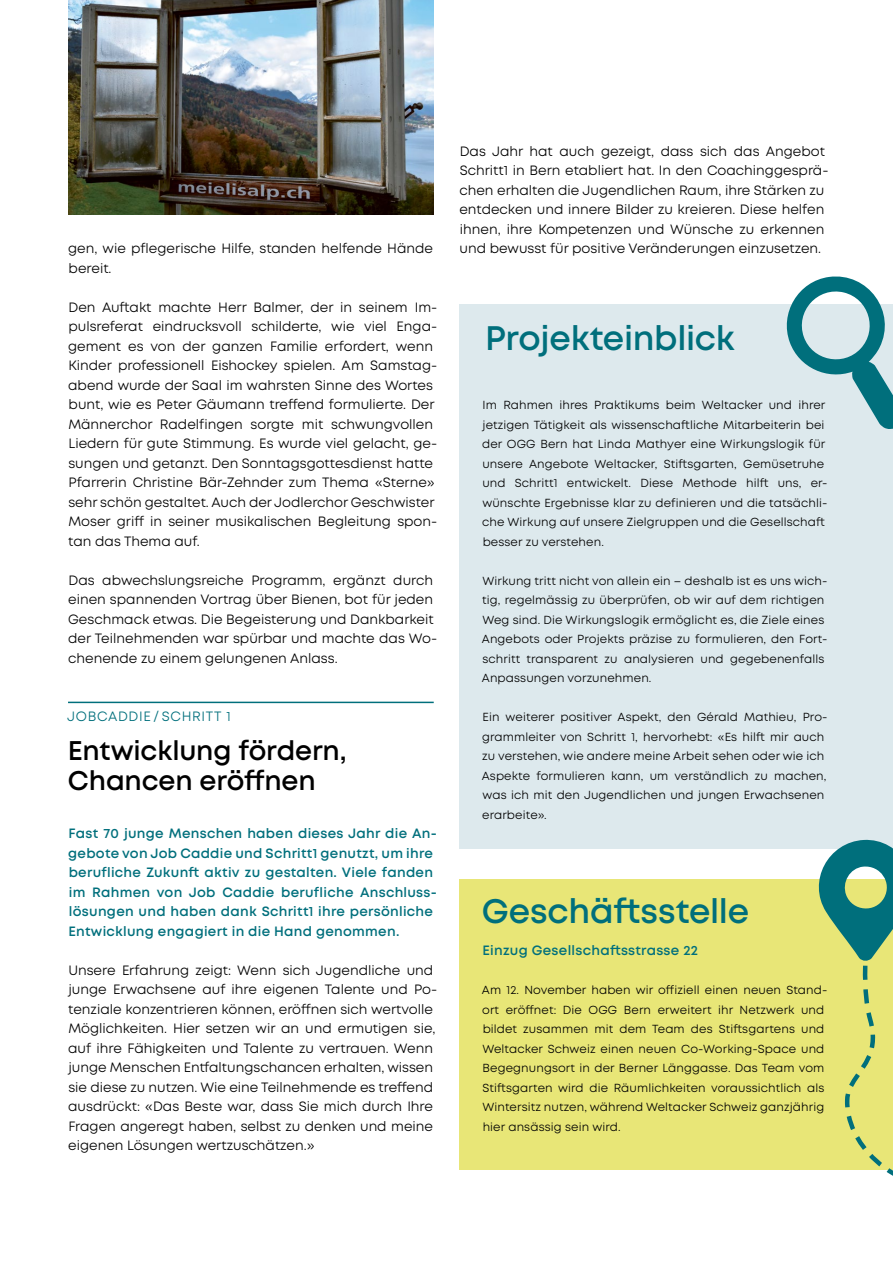
<style>
.page{position:relative;width:893px;height:1263px;background:#fff}
.page>*{position:absolute;margin:0;border:0;box-sizing:border-box;transform-origin:0 0}
.t1{font:600 34.05px "Mont";letter-spacing:-.01em;color:#006f7c}
.t2{font:600 27px/30px "Mont";letter-spacing:-.005em;color:#000}
.t3{font:13.5px/19.5px "Mont";color:#000}
.t4{font:600 13.5px/19.5px "Mont";letter-spacing:.02em;color:#006f7c}
.t5{font:13.5px "Mont";letter-spacing:.05em;color:#006f7c}
.t6{font:11.7px/19.5px "Mont";letter-spacing:.01em;color:#000}
</style>
<div class="page">
<div style="left:459px;top:305px;width:434px;height:544px;background:#dde9ed"></div>
<div style="left:459px;top:879px;width:434px;height:291px;background:#e8e677"></div>
<hr style="left:68px;top:702px;width:366px;height:1px;background:#006f7c">
<svg style="left:818px;top:839px;width:75px;height:337px"></svg>
<svg style="left:779px;top:276px;width:114px;height:153px"></svg>
<img style="left:68px;top:0;width:366px;height:214px">
<p class="t3" style="left:68px;top:239px;width:366px">gen, wie pflegerische Hilfe, standen helfende Hände bereit.</p>
<p class="t3" style="left:68px;top:297px;width:371px">Den Auftakt machte Herr Balmer, der in seinem Im&shy;pulsreferat eindrucksvoll schilderte, wie viel Enga&shy;gement es von der ganzen Familie erfordert, wenn Kinder professionell Eishockey spielen. Am Samstag&shy;abend wurde der Saal im wahrsten Sinne des Wortes bunt, wie es Peter Gäumann treffend formulierte. Der Männerchor Radelfingen sorgte mit schwungvollen Liedern für gute Stimmung. Es wurde viel gelacht, ge&shy;sungen und getanzt. Den Sonntagsgottesdienst hatte Pfarrerin Christine Bär-Zehnder zum Thema «Sterne» sehr schön gestaltet. Auch der Jodlerchor Geschwister Moser griff in seiner musikalischen Begleitung spon&shy;tan das Thema auf.</p>
<p class="t3" style="left:68px;top:570px;width:371px">Das abwechslungsreiche Programm, ergänzt durch einen spannenden Vortrag über Bienen, bot für jeden Geschmack etwas. Die Begeisterung und Dankbarkeit der Teilnehmenden war spürbar und machte das Wo&shy;chenende zu einem gelungenen Anlass.</p>
<p class="t5" style="left:67px;top:708px;width:165px">JOBCADDIE / SCHRITT 1</p>
<h2 class="t2" style="left:68px;top:736px;width:280px">Entwicklung fördern,<br>Chancen eröffnen</h2>
<p class="t4" style="left:68px;top:824px;width:370px">Fast 70 junge Menschen haben dieses Jahr die An&shy;gebote von Job Caddie und Schritt1 genutzt, um ihre berufliche Zukunft aktiv zu gestalten. Viele fanden im Rahmen von Job Caddie berufliche Anschluss&shy;lösungen und haben dank Schritt1 ihre persönliche Entwicklung engagiert in die Hand genommen.</p>
<p class="t3" style="left:68px;top:960px;width:371px">Unsere Erfahrung zeigt: Wenn sich Jugendliche und junge Erwachsene auf ihre eigenen Talente und Po&shy;tenziale konzentrieren können, eröffnen sich wertvolle Möglichkeiten. Hier setzen wir an und ermutigen sie, auf ihre Fähigkeiten und Talente zu vertrauen. Wenn junge Menschen Entfaltungschancen erhalten, wissen sie diese zu nutzen. Wie eine Teilnehmende es treffend ausdrückt: «Das Beste war, dass Sie mich durch Ihre Fragen angeregt haben, selbst zu denken und meine eigenen Lösungen wertzuschätzen.»</p>
<p class="t3" style="left:459px;top:141px;width:371px">Das Jahr hat auch gezeigt, dass sich das Angebot Schritt1 in Bern etabliert hat. In den Coachinggesprä&shy;chen erhalten die Jugendlichen Raum, ihre Stärken zu entdecken und innere Bilder zu kreieren. Diese helfen ihnen, ihre Kompetenzen und Wünsche zu erkennen und bewusst für positive Veränderungen einzusetzen.</p>
<h1 class="t1" style="left:485px;top:316px;width:251px">Projekteinblick</h1>
<p class="t6" style="left:482px;top:395px;width:347px">Im Rahmen ihres Praktikums beim Weltacker und ihrer jetzigen Tätigkeit als wissenschaftliche Mitarbeiterin bei der OGG Bern hat Linda Mathyer eine Wirkungslogik für unsere Angebote Weltacker, Stiftsgarten, Gemüsetruhe und Schritt1 entwickelt. Diese Methode hilft uns, er&shy;wünschte Ergebnisse klar zu definieren und die tatsächli&shy;che Wirkung auf unsere Zielgruppen und die Gesellschaft besser zu verstehen.</p>
<p class="t6" style="left:482px;top:571px;width:347px">Wirkung tritt nicht von allein ein – deshalb ist es uns wich&shy;tig, regelmässig zu überprüfen, ob wir auf dem richtigen Weg sind. Die Wirkungslogik ermöglicht es, die Ziele eines Angebots oder Projekts präzise zu formulieren, den Fort&shy;schritt transparent zu analysieren und gegebenenfalls Anpassungen vorzunehmen.</p>
<p class="t6" style="left:482px;top:707px;width:347px">Ein weiterer positiver Aspekt, den Gérald Mathieu, Pro&shy;grammleiter von Schritt 1, hervorhebt: «Es hilft mir auch zu verstehen, wie andere meine Arbeit sehen oder wie ich Aspekte formulieren kann, um verständlich zu machen, was ich mit den Jugendlichen und jungen Erwachsenen erarbeite».</p>
<h1 class="t1" style="left:482px;top:889px;width:269px">Geschäftsstelle</h1>
<p class="t4" style="left:482px;top:941px;width:217px">Einzug Gesellschaftsstrasse 22</p>
<p class="t6" style="left:482px;top:980px;width:347px">Am 12. November haben wir offiziell einen neuen Stand&shy;ort eröffnet: Die OGG Bern erweitert ihr Netzwerk und bildet zusammen mit dem Team des Stiftsgartens und Weltacker Schweiz einen neuen Co-Working-Space und Begegnungsort in der Berner Länggasse. Das Team vom Stiftsgarten wird die Räumlichkeiten voraussichtlich als Wintersitz nutzen, während Weltacker Schweiz ganzjährig hier ansässig sein wird.</p>
</div>
